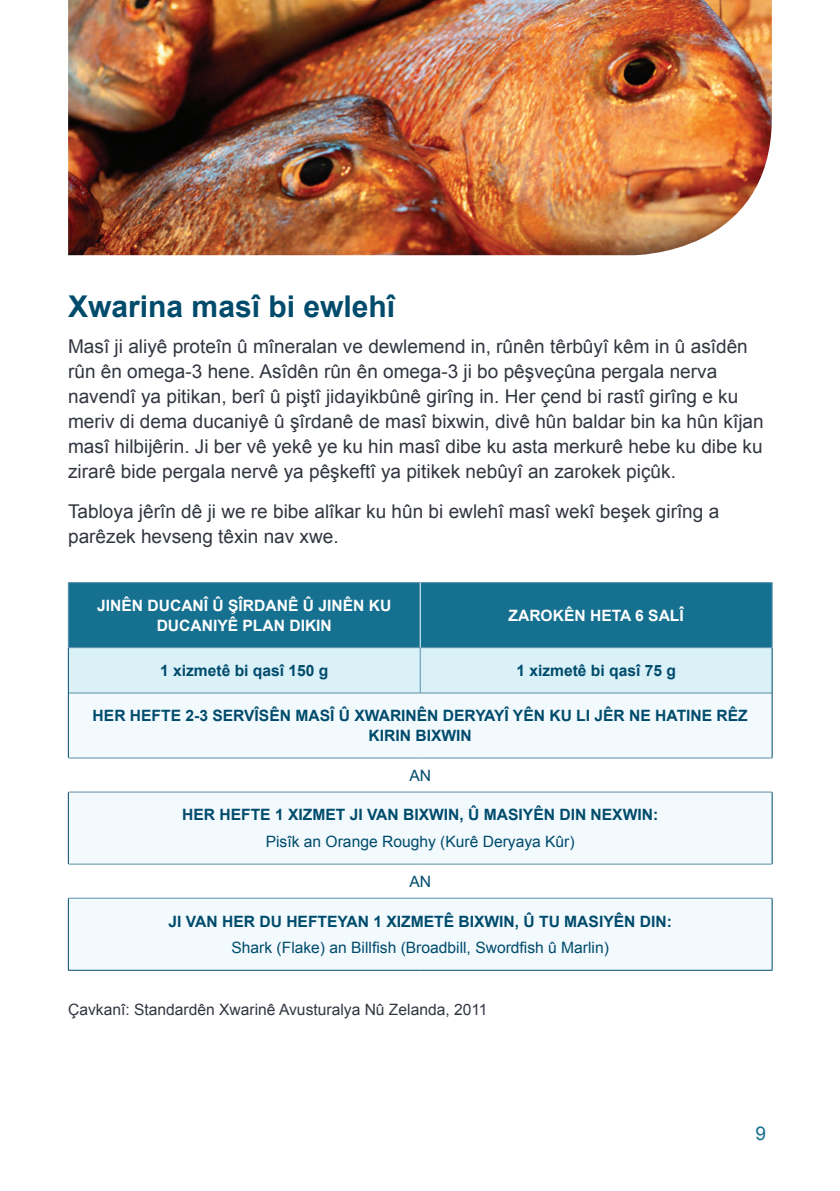
<style>
.page{position:relative;width:840px;height:1191px;background:#fff}
.page>*{position:absolute;margin:0;border:0;box-sizing:border-box;transform-origin:0 0}
.subheading{font:700 30px "Arial";color:#004b6c}
.Body{font:19px/25px "Arial";color:#323640}
.Body-2{font:19px "Arial";color:#167090}
.Table_text{font:700 15.6px/19.6px "Arial";color:#004b6c;text-align:center}
.Table_text-2{font:15.6px "Arial";color:#004b6c}
.Table_text-3{font:700 15.6px/19.6px "Arial";color:#fff;text-align:center}
.Table_text-4{font:15.6px "Arial";color:#323640}
</style>
<div class="page">
<img style="left:68px;top:0;width:703px;height:255px">
<div style="left:69px;top:583px;width:702px;height:64px;background:#167090"></div>
<div style="left:69px;top:648px;width:702px;height:44px;background:#daf1f8"></div>
<svg style="left:69px;top:693px;width:702px;height:277px;fill:#f2fafd"></svg>
<hr style="left:69px;top:692px;width:351px;height:1px;background:#5c8fab">
<hr style="left:420px;top:692px;width:351px;height:1px;background:#5c8fab">
<hr style="left:68px;top:757px;width:352px;height:1px;background:#5c8fab">
<hr style="left:420px;top:757px;width:352px;height:1px;background:#5c8fab">
<hr style="left:68px;top:791px;width:352px;height:1px;background:#5c8fab">
<hr style="left:420px;top:791px;width:352px;height:1px;background:#5c8fab">
<hr style="left:68px;top:863px;width:352px;height:1px;background:#5c8fab">
<hr style="left:420px;top:863px;width:352px;height:1px;background:#5c8fab">
<hr style="left:68px;top:898px;width:352px;height:1px;background:#5c8fab">
<hr style="left:420px;top:898px;width:352px;height:1px;background:#5c8fab">
<hr style="left:68px;top:648px;width:1px;height:45px;background:#004b6c">
<hr style="left:771px;top:648px;width:1px;height:45px;background:#004b6c">
<hr style="left:68px;top:693px;width:1px;height:64px;background:#004b6c">
<hr style="left:771px;top:693px;width:1px;height:64px;background:#004b6c">
<hr style="left:68px;top:792px;width:1px;height:72px;background:#004b6c">
<hr style="left:771px;top:792px;width:1px;height:72px;background:#004b6c">
<hr style="left:68px;top:898px;width:1px;height:72px;background:#004b6c">
<hr style="left:771px;top:898px;width:1px;height:72px;background:#004b6c">
<hr style="left:68px;top:970px;width:352px;height:1px;background:#004b6c">
<hr style="left:420px;top:970px;width:352px;height:1px;background:#004b6c">
<hr style="left:68px;top:582px;width:352px;height:1px;background:#5c8fab">
<hr style="left:68px;top:583px;width:1px;height:64px;background:#5c8fab">
<hr style="left:420px;top:582px;width:352px;height:1px;background:#5c8fab">
<hr style="left:771px;top:583px;width:1px;height:64px;background:#5c8fab">
<hr style="left:68px;top:647px;width:352px;height:1px;background:#5c8fab">
<hr style="left:420px;top:647px;width:352px;height:1px;background:#5c8fab">
<hr style="left:419px;top:583px;width:1px;height:64px;background:#fff">
<hr style="left:419px;top:648px;width:1px;height:45px;background:#5c8fab">
<hr style="left:68px;top:758px;width:1px;height:34px;background:#fff">
<hr style="left:771px;top:758px;width:1px;height:34px;background:#fff">
<p class="subheading" style="left:68px;top:286px;width:328px">Xwarina masî bi ewlehî</p>
<p class="Body" style="left:68px;top:334px;width:696px">Masî ji aliyê proteîn û mîneralan ve dewlemend in, rûnên têrbûyî kêm in û asîdên rûn ên omega-3 hene. Asîdên rûn ên omega-3 ji bo pêşveçûna pergala nerva navendî ya pitikan, berî û piştî jidayikbûnê girîng in. Her çend bi rastî girîng e ku meriv di dema ducaniyê û şîrdanê de masî bixwin, divê hûn baldar bin ka hûn kîjan masî hilbijêrin. Ji ber vê yekê ye ku hin masî dibe ku asta merkurê hebe ku dibe ku zirarê bide pergala nervê ya pêşkeftî ya pitikek nebûyî an zarokek piçûk.</p>
<p class="Body" style="left:68px;top:499px;width:652px">Tabloya jêrîn dê ji we re bibe alîkar ku hûn bi ewlehî masî wekî beşek girîng a parêzek hevseng têxin nav xwe.</p>
<p class="Table_text-3" style="left:97px;top:596px;width:295px">JINÊN DUCANÎ Û ŞÎRDANÊ Û JINÊN KU<br>DUCANIYÊ PLAN DIKIN</p>
<p class="Table_text-3" style="left:508px;top:606px;width:177px">ZAROKÊN HETA 6 SALÎ</p>
<p class="Table_text" style="left:160px;top:661px;width:170px">1 xizmetê bi qasî 150 g</p>
<p class="Table_text" style="left:516px;top:661px;width:161px">1 xizmetê bi qasî 75 g</p>
<p class="Table_text" style="left:93px;top:706px;width:656px">HER HEFTE 2-3 SERVÎSÊN MASÎ Û XWARINÊN DERYAYÎ YÊN KU LI JÊR NE HATINE RÊZ<br>KIRIN BIXWIN</p>
<p class="Table_text-2" style="left:409px;top:765px;width:23px">AN</p>
<p class="Table_text" style="left:182px;top:805px;width:477px">HER HEFTE 1 XIZMET JI VAN BIXWIN, Û MASIYÊN DIN NEXWIN:</p>
<p class="Table_text-2" style="left:265px;top:831px;width:310px">Pisîk an Orange Roughy (Kurê Deryaya Kûr)</p>
<p class="Table_text-2" style="left:409px;top:871px;width:23px">AN</p>
<p class="Table_text" style="left:168px;top:911px;width:504px">JI VAN HER DU HEFTEYAN 1 XIZMETÊ BIXWIN, Û TU MASIYÊN DIN:</p>
<p class="Table_text-2" style="left:231px;top:937px;width:379px">Shark (Flake) an Billfish (Broadbill, Swordfish û Marlin)</p>
<p class="Table_text-4" style="left:68px;top:999px;width:421px">Çavkanî: Standardên Xwarinê Avusturalya Nû Zelanda, 2011</p>
<p class="Body-2" style="left:755px;top:1120px;width:12px">9</p>
</div>
